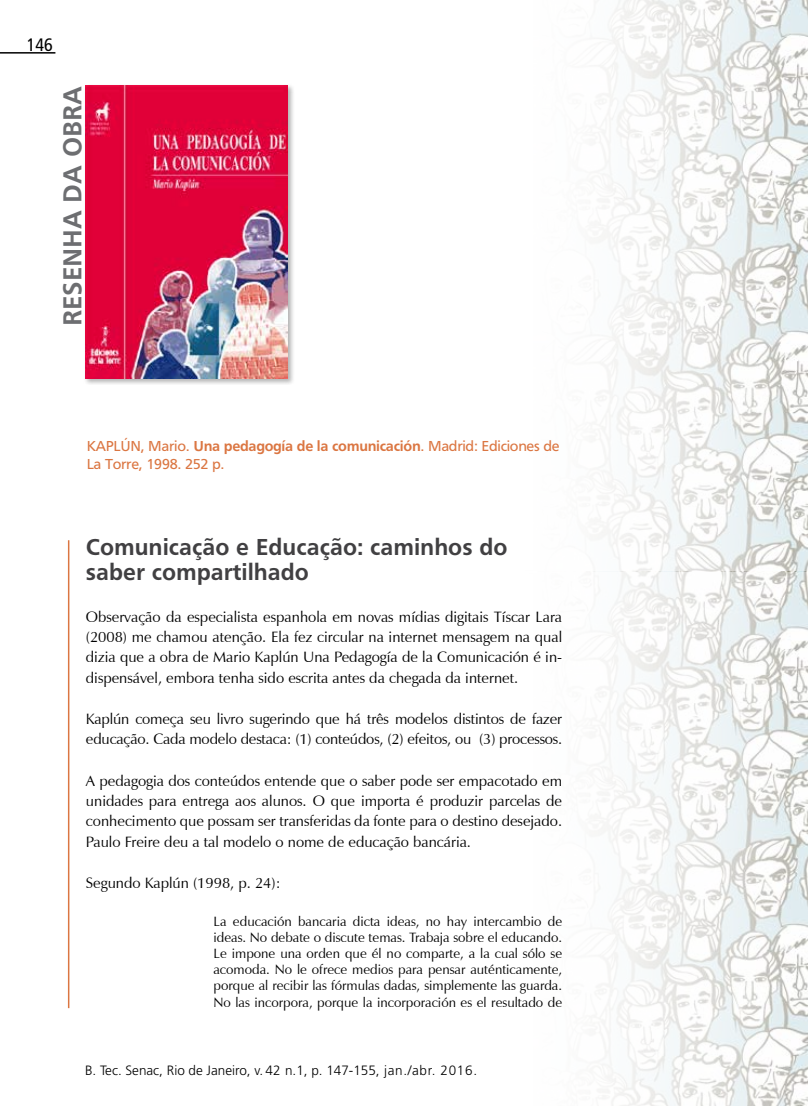
<style>
.page{position:relative;width:808px;height:1106px;background:#fff}
.page>*{position:absolute;margin:0;border:0;box-sizing:border-box;transform-origin:0 0}
.t1{font:700 27px "Frutiger";color:#6d6e71}
.t2{font:700 24px/25.5px "Frutiger";color:#414042}
.t3{font:condensed 18px "Frutiger";color:#000}
.t4{font:15px/20.2px "Zapf Humanist 601 BT";letter-spacing:-.01em;color:#000;text-align:justify}
.t5{font:15px/18px "Frutiger";letter-spacing:-.02em;color:#db7642}
.t6{font:13.5px/16.2px "Zapf Humanist 601 BT";color:#000;text-align:justify}
.t7{font:300 13.5px "Frutiger";color:#000}
.s1{font-weight:700}
</style>
<div class="page">
<img style="left:594px;top:0;width:214px;height:1106px">
<hr style="left:68px;top:540px;width:1px;height:468px;background:#db7642">
<div style="left:83px;top:83px;width:213px;height:302px;background:#000;opacity:.3"></div>
<img style="left:85px;top:85px;width:203px;height:293px">
<hr style="left:0;top:52px;width:55px;height:2px;background:#000">
<p class="t3" style="left:27px;top:35px;width:27px">146</p>
<h1 class="t1" style="left:57px;top:326px;width:242px;rotate:-90deg">RESENHA DA OBRA</h1>
<p class="t5" style="left:87px;top:436px;width:474px">KAPLÚN, Mario. <span class="s1">Una pedagogía de la comunicación</span>. Madrid: Ediciones de<br>La Torre, 1998. 252 p.</p>
<h2 class="t2" style="left:86px;top:533px;width:423px">Comunicação e Educação: caminhos do saber compartilhado</h2>
<p class="t4" style="left:86px;top:606px;width:478px">Observação da especialista espanhola em novas mídias digitais Tíscar Lara (2008) me chamou atenção. Ela fez circular na internet mensagem na qual dizia que a obra de Mario Kaplún Una Pedagogía de la Comunicación é in&shy;dispensável, embora tenha sido escrita antes da chegada da internet.</p>
<p class="t4" style="left:86px;top:708px;width:478px">Kaplún começa seu livro sugerindo que há três modelos distintos de fazer educação. Cada modelo destaca: (1) conteúdos, (2) efeitos, ou (3) processos.</p>
<p class="t4" style="left:86px;top:770px;width:478px">A pedagogia dos conteúdos entende que o saber pode ser empacotado em unidades para entrega aos alunos. O que importa é produzir parcelas de conhecimento que possam ser transferidas da fonte para o destino desejado.<br>Paulo Freire deu a tal modelo o nome de educação bancária.</p>
<p class="t4" style="left:86px;top:872px;width:196px">Segundo Kaplún (1998, p. 24):</p>
<p class="t6" style="left:213px;top:912px;width:350px">La educación bancaria dicta ideas, no hay intercambio de ideas. No debate o discute temas. Trabaja sobre el educando.<br>Le impone una orden que él no comparte, a la cual sólo se acomoda. No le ofrece medios para pensar auténticamente, porque al recibir las fórmulas dadas, simplemente las guarda.<br>No las incorpora, porque la incorporación es el resultado de</p>
<p class="t7" style="left:85px;top:1062px;width:393px">B. Tec. Senac, Rio de Janeiro, v. 42 n.1, p. 147-155, jan./abr. 2016.</p>
</div>
